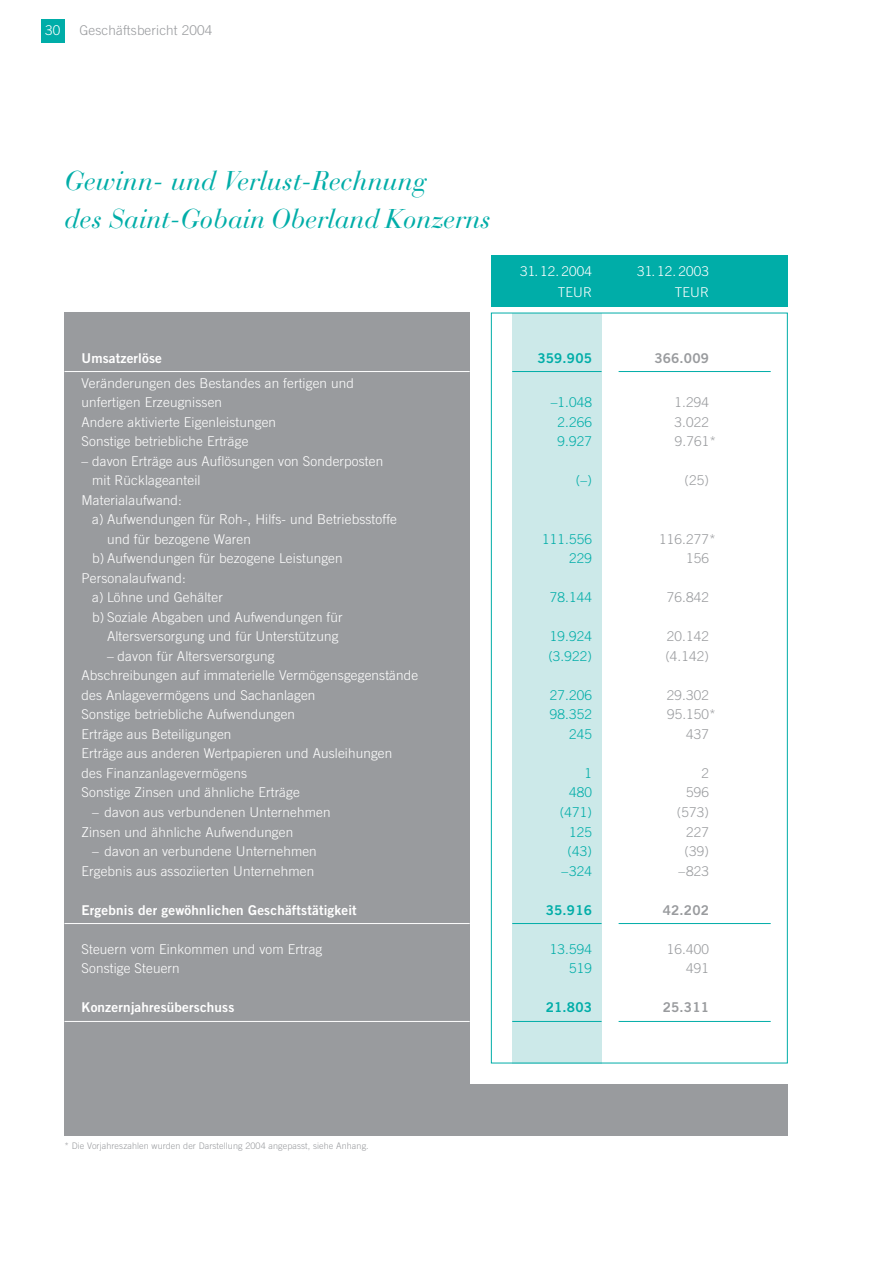
<style>
.page{position:relative;width:893px;height:1262px;background:#fff}
.page>*{position:absolute;margin:0;border:0;box-sizing:border-box;transform-origin:0 0}
.t1{font:italic 27px/37.5px "Bauer Bodoni";letter-spacing:-.005em;color:#00ada8}
.t2{font:300 13.5px/19.5px "Trade Gothic";letter-spacing:.01em;color:#fff}
.t3{font:300 13.5px "Trade Gothic";letter-spacing:.01em;color:#999b9e}
.t4{font:300 13.5px "Trade Gothic";letter-spacing:.01em;color:#00ada8}
.t5{font:13.5px "Trade Gothic Bold Two";letter-spacing:.01em;color:#fff}
.t6{font:13.5px "Trade Gothic Bold Two";letter-spacing:.01em;color:#00ada8}
.t7{font:13.5px "Trade Gothic Bold Two";letter-spacing:.01em;color:#999b9e}
.t8{font:300 9px "Trade Gothic";letter-spacing:.01em;color:#999b9e}
</style>
<div class="page">
<div style="left:41px;top:19px;width:23px;height:24px;background:#00ada8"></div>
<div style="left:491px;top:255px;width:296px;height:51px;background:#00ada8"></div>
<div style="left:64px;top:1084px;width:723px;height:51px;background:#999b9e"></div>
<div style="left:64px;top:313px;width:405px;height:805px;background:#999b9e"></div>
<div style="left:512px;top:313px;width:89px;height:750px;background:#cce9e9"></div>
<hr style="left:64px;top:371px;width:405px;height:1px;background:#fff">
<hr style="left:512px;top:371px;width:89px;height:1px;background:#00ada8">
<hr style="left:618px;top:371px;width:152px;height:1px;background:#00ada8">
<hr style="left:64px;top:923px;width:405px;height:1px;background:#fff">
<hr style="left:512px;top:923px;width:89px;height:1px;background:#00ada8">
<hr style="left:618px;top:923px;width:152px;height:1px;background:#00ada8">
<hr style="left:64px;top:1021px;width:405px;height:1px;background:#fff">
<hr style="left:512px;top:1021px;width:89px;height:1px;background:#00ada8">
<hr style="left:618px;top:1021px;width:152px;height:1px;background:#00ada8">
<p class="t2" style="left:45px;top:22px;width:17px">30</p>
<p class="t3" style="left:79px;top:26px;width:134px">Geschäftsbericht 2004</p>
<h1 class="t1" style="left:64px;top:165px;width:428px">Gewinn- und Verlust-Rechnung<br>des Saint-Gobain Oberland Konzerns</h1>
<p class="t2" style="left:520px;top:262px;width:73px">31.12. 2004</p>
<p class="t2" style="left:637px;top:262px;width:73px">31.12. 2003</p>
<p class="t2" style="left:557px;top:283px;width:36px">TEUR</p>
<p class="t2" style="left:674px;top:283px;width:36px">TEUR</p>
<p class="t5" style="left:81px;top:353px;width:82px">Umsatzerlöse</p>
<p class="t6" style="left:537px;top:353px;width:56px">359.905</p>
<p class="t7" style="left:654px;top:353px;width:56px">366.009</p>
<p class="t2" style="left:81px;top:374px;width:274px">Veränderungen des Bestandes an fertigen und unfertigen Erzeugnissen</p>
<p class="t4" style="left:550px;top:397px;width:43px">–1.048</p>
<p class="t3" style="left:674px;top:397px;width:36px">1.294</p>
<p class="t2" style="left:81px;top:413px;width:196px">Andere aktivierte Eigenleistungen</p>
<p class="t4" style="left:557px;top:417px;width:36px">2.266</p>
<p class="t3" style="left:674px;top:417px;width:36px">3.022</p>
<p class="t2" style="left:81px;top:433px;width:168px">Sonstige betriebliche Erträge</p>
<p class="t4" style="left:557px;top:436px;width:36px">9.927</p>
<p class="t3" style="left:675px;top:436px;width:43px">9.761*</p>
<p class="t2" style="left:92px;top:452px;width:292px;text-indent:-11px">– davon Erträge aus Auflösungen von Sonderposten mit Rücklageanteil</p>
<p class="t4" style="left:576px;top:475px;width:18px">(–)</p>
<p class="t3" style="left:684px;top:475px;width:26px">(25)</p>
<p class="t2" style="left:81px;top:491px;width:102px">Materialaufwand:</p>
<p class="t2" style="left:92px;top:511px;width:306px">a) Aufwendungen für Roh-, Hilfs- und Betriebsstoffe</p>
<p class="t2" style="left:107px;top:530px;width:145px">und für bezogene Waren</p>
<p class="t4" style="left:542px;top:534px;width:51px">111.556</p>
<p class="t3" style="left:659px;top:534px;width:58px">116.277*</p>
<p class="t2" style="left:92px;top:550px;width:252px">b) Aufwendungen für bezogene Leistungen</p>
<p class="t4" style="left:569px;top:553px;width:24px">229</p>
<p class="t3" style="left:686px;top:553px;width:24px">156</p>
<p class="t2" style="left:92px;top:569px;width:132px;text-indent:-11px">Personalaufwand:<br>a) Löhne und Gehälter</p>
<p class="t4" style="left:550px;top:592px;width:44px">78.144</p>
<p class="t3" style="left:667px;top:592px;width:44px">76.842</p>
<p class="t2" style="left:107px;top:608px;width:237px;text-indent:-15px">b) Soziale Abgaben und Aufwendungen für<br>Altersversorgung und für Unterstützung</p>
<p class="t4" style="left:550px;top:631px;width:44px">19.924</p>
<p class="t3" style="left:667px;top:631px;width:44px">20.142</p>
<p class="t2" style="left:107px;top:647px;width:169px">– davon für Altersversorgung</p>
<p class="t4" style="left:548px;top:651px;width:45px">(3.922)</p>
<p class="t3" style="left:665px;top:651px;width:45px">(4.142)</p>
<p class="t2" style="left:81px;top:667px;width:338px">Abschreibungen auf immaterielle Vermögensgegenstände des Anlagevermögens und Sachanlagen</p>
<p class="t4" style="left:550px;top:690px;width:44px">27.206</p>
<p class="t3" style="left:667px;top:690px;width:44px">29.302</p>
<p class="t2" style="left:81px;top:706px;width:215px">Sonstige betriebliche Aufwendungen</p>
<p class="t4" style="left:550px;top:709px;width:44px">98.352</p>
<p class="t3" style="left:667px;top:709px;width:50px">95.150*</p>
<p class="t2" style="left:81px;top:725px;width:151px">Erträge aus Beteiligungen</p>
<p class="t4" style="left:569px;top:729px;width:24px">245</p>
<p class="t3" style="left:686px;top:729px;width:24px">437</p>
<p class="t2" style="left:81px;top:745px;width:312px">Erträge aus anderen Wertpapieren und Ausleihungen des Finanzanlagevermögens</p>
<p class="t4" style="left:584px;top:768px;width:9px">1</p>
<p class="t3" style="left:701px;top:768px;width:9px">2</p>
<p class="t2" style="left:81px;top:784px;width:220px">Sonstige Zinsen und ähnliche Erträge</p>
<p class="t4" style="left:569px;top:787px;width:24px">480</p>
<p class="t3" style="left:686px;top:787px;width:24px">596</p>
<p class="t2" style="left:92px;top:803px;width:240px">– davon aus verbundenen Unternehmen</p>
<p class="t4" style="left:560px;top:807px;width:34px">(471)</p>
<p class="t3" style="left:677px;top:807px;width:34px">(573)</p>
<p class="t2" style="left:81px;top:823px;width:213px">Zinsen und ähnliche Aufwendungen</p>
<p class="t4" style="left:569px;top:826px;width:24px">125</p>
<p class="t3" style="left:686px;top:826px;width:24px">227</p>
<p class="t2" style="left:92px;top:842px;width:226px">– davon an verbundene Unternehmen</p>
<p class="t4" style="left:567px;top:846px;width:26px">(43)</p>
<p class="t3" style="left:684px;top:846px;width:26px">(39)</p>
<p class="t2" style="left:81px;top:862px;width:234px">Ergebnis aus assoziierten Unternehmen</p>
<p class="t4" style="left:561px;top:865px;width:32px">–324</p>
<p class="t3" style="left:678px;top:865px;width:32px">–823</p>
<p class="t5" style="left:81px;top:904px;width:277px">Ergebnis der gewöhnlichen Geschäftstätigkeit</p>
<p class="t6" style="left:546px;top:904px;width:48px">35.916</p>
<p class="t7" style="left:662px;top:904px;width:48px">42.202</p>
<p class="t2" style="left:81px;top:940px;width:242px">Steuern vom Einkommen und vom Ertrag</p>
<p class="t4" style="left:550px;top:943px;width:44px">13.594</p>
<p class="t3" style="left:667px;top:943px;width:44px">16.400</p>
<p class="t2" style="left:81px;top:959px;width:100px">Sonstige Steuern</p>
<p class="t4" style="left:569px;top:963px;width:24px">519</p>
<p class="t3" style="left:686px;top:963px;width:24px">491</p>
<p class="t5" style="left:81px;top:1002px;width:154px">Konzernjahresüberschuss</p>
<p class="t6" style="left:546px;top:1002px;width:48px">21.803</p>
<p class="t7" style="left:662px;top:1002px;width:48px">25.311</p>
<p class="t8" style="left:64px;top:1142px;width:306px">* Die Vorjahreszahlen wurden der Darstellung 2004 angepasst, siehe Anhang.</p>
</div>
